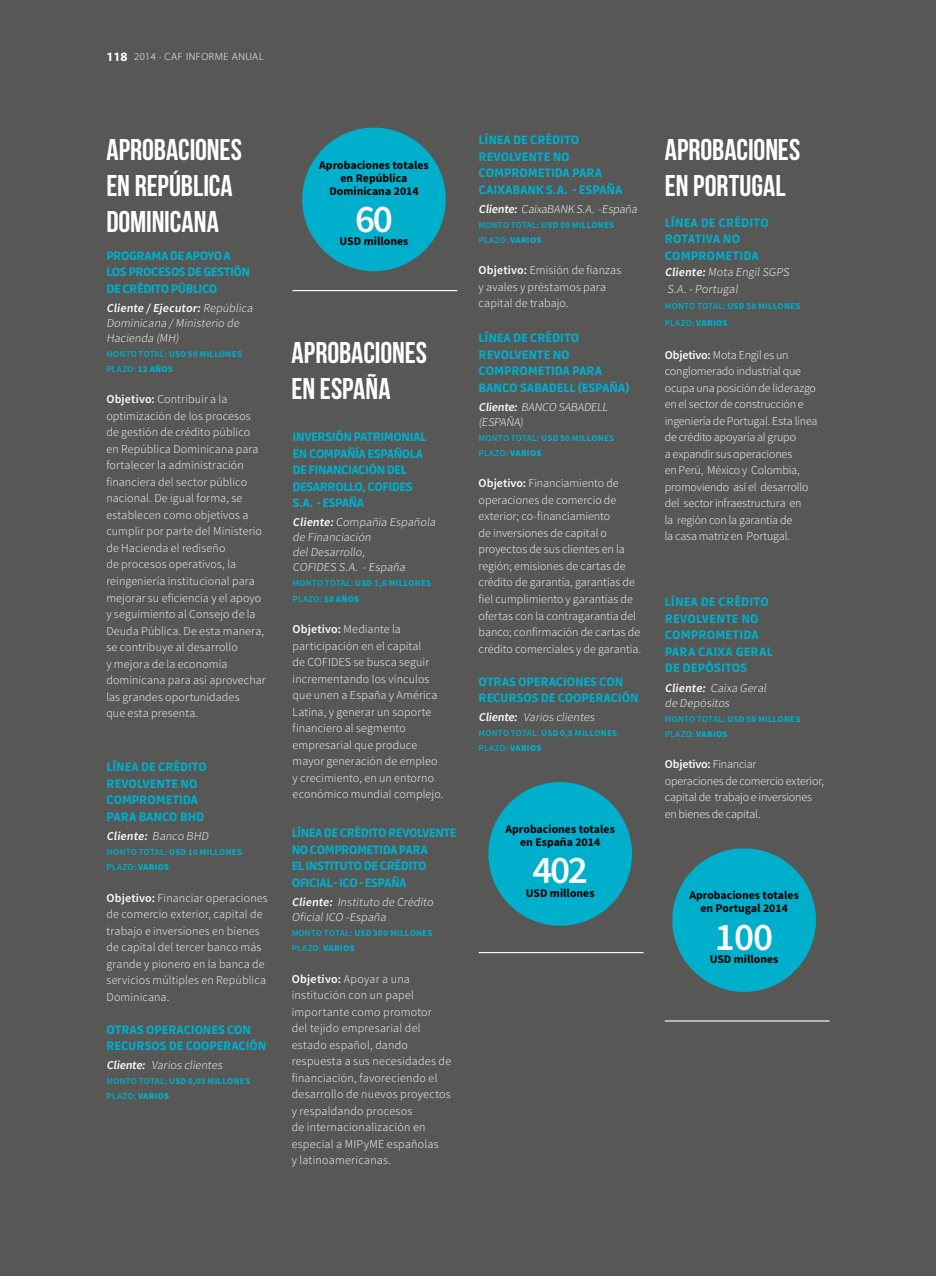
<style>
.page{position:relative;width:936px;height:1276px;background:#fff}
.page>*{position:absolute;margin:0;border:0;box-sizing:border-box;transform-origin:0 0}
.t1{font:600 39.15px "Source Sans Pro";letter-spacing:-.06em;color:#fff}
.t2{font:700 30px/36px "Bebas Neue";letter-spacing:-.005em;color:#fff}
.t3{font:300 12px/16.5px "Source Sans Pro";letter-spacing:.005em;color:#fff}
.t4{font:300 12px/16.5px "Source Sans Pro";letter-spacing:-.015em;color:#fff}
.t5{font:900 12px/16.5px "Ruda";letter-spacing:-.01em;color:#00afcb}
.t6{font:900 12px/16.5px "Ruda";letter-spacing:-.035em;color:#00afcb}
.t7{font:900 12px/16.5px "Ruda";letter-spacing:.02em;color:#00afcb}
.t8{font:900 12px/16.5px "Ruda";letter-spacing:.015em;color:#00afcb}
.t9{font:600 12px "Source Sans Pro";color:#fff}
.t10{font:700 11.7px/13px "Source Sans Pro";color:#000;text-align:center}
.t11{font:300 10.5px "Myriad Pro";letter-spacing:.05em;color:#fff}
.t12{font:600 9px/15px "Source Sans Pro";letter-spacing:.035em;color:#00afcb}
.s1{font-weight:700;font-size:12.75px}
.s2{font-weight:600}
.s3{font-weight:700}
.s4{font-weight:900}
.s5{font-weight:300}
</style>
<div class="page">
<div style="left:0;top:0;width:935px;height:1276px;background:#575756"></div>
<div style="left:302px;top:128px;width:144px;height:143px;background:#00afcb;border-radius:50%"></div>
<hr style="left:292px;top:290px;width:165px;height:1px;background:#fff">
<div style="left:488px;top:782px;width:144px;height:143px;background:#00afcb;border-radius:50%"></div>
<hr style="left:478px;top:952px;width:165px;height:1px;background:#fff">
<div style="left:672px;top:848px;width:143px;height:144px;background:#00afcb;border-radius:50%"></div>
<hr style="left:664px;top:1020px;width:165px;height:1px;background:#fff">
<p class="t11" style="left:106px;top:51px;width:159px"><span class="s1">118</span> 2014 · CAF INFORME ANUAL</p>
<h2 class="t2" style="left:106px;top:131px;width:137px">APROBACIONES<br>EN REPÚBLICA<br>DOMINICANA</h2>
<p class="t6" style="left:106px;top:248px;width:145px">PROGRAMA DE APOYO A<br>LOS PROCESOS DE GESTIÓN<br>DE CRÉDITO PÚBLICO</p>
<p class="t3" style="left:106px;top:300px;width:150px;line-height:15px"><span class="s2">Cliente / Ejecutor:</span>República<br>Dominicana / Ministerio de<br>Hacienda (MH)</p>
<p class="t12" style="left:106px;top:347px;width:137px">MONTO TOTAL: <span class="s3">USD 50 MILLONES<br></span>PLAZO: <span class="s4">12 AÑOS</span></p>
<p class="t3" style="left:106px;top:391px;width:161px"><span class="s2">Objetivo:</span> Contribuir a la optimización de los procesos de gestión de crédito público<br>en República Dominicana para fortalecer la administración financiera del sector público nacional. De igual forma, se establecen como objetivos a cumplir por parte del Ministerio de Hacienda el rediseño<br>de procesos operativos, la reingeniería institucional para mejorar su eficiencia y el apoyo y seguimiento al Consejo de la<br>Deuda Pública. De esta manera, se contribuye al desarrollo<br>y mejora de la economía dominicana para así aprovechar las grandes oportunidades<br>que esta presenta.</p>
<p class="t5" style="left:106px;top:759px;width:102px">LÍNEA DE CRÉDITO<br>REVOLVENTE NO<br>COMPROMETIDA<br>PARA BANCO BHD</p>
<p class="t9" style="left:106px;top:828px;width:105px">Cliente: <span class="s5">Banco BHD</span></p>
<p class="t12" style="left:106px;top:845px;width:137px">MONTO TOTAL: <span class="s3">USD 10 MILLONES<br></span>PLAZO: <span class="s4">VARIOS</span></p>
<p class="t3" style="left:106px;top:889px;width:163px"><span class="s2">Objetivo:</span> Financiar operaciones de comercio exterior, capital de trabajo e inversiones en bienes de capital del tercer banco más grande y pionero en la banca de servicios múltiples en República<br>Dominicana.</p>
<p class="t5" style="left:106px;top:1021px;width:161px">OTRAS OPERACIONES CON<br>RECURSOS DE COOPERACIÓN</p>
<p class="t3" style="left:106px;top:1057px;width:119px"><span class="s2">Cliente:</span> Varios clientes</p>
<p class="t12" style="left:106px;top:1074px;width:145px">MONTO TOTAL: <span class="s3">USD 0,03 MILLONES<br></span>PLAZO: <span class="s4">VARIOS</span></p>
<p class="t10" style="left:319px;top:159px;width:111px">Aprobaciones totales en República<br>Dominicana 2014</p>
<h1 class="t1" style="left:355px;top:194px;width:39px">60</h1>
<p class="t10" style="left:339px;top:235px;width:70px">USD millones</p>
<h2 class="t2" style="left:291px;top:334px;width:137px">APROBACIONES<br>EN ESPAÑA</h2>
<p class="t6" style="left:292px;top:429px;width:135px">INVERSIÓN PATRIMONIAL<br>EN COMPAÑÍA ESPAÑOLA<br>DE FINANCIACIÓN DEL<br>DESARROLLO, COFIDES<br>S.A. - ESPAÑA</p>
<p class="t3" style="left:292px;top:515px;width:146px;line-height:15px"><span class="s2">Cliente:</span>Compañía Española de Financiación delDesarrollo,<br>COFIDES S.A. -España</p>
<p class="t12" style="left:292px;top:576px;width:140px">MONTO TOTAL: <span class="s3">USD 1,6 MILLONES<br></span>PLAZO: <span class="s4">10 AÑOS</span></p>
<p class="t3" style="left:292px;top:621px;width:152px"><span class="s2">Objetivo:</span> Mediante la participación en el capital<br>de COFIDES se busca seguir incrementando los vínculos que unen a España y América<br>Latina, y generar un soporte financiero al segmento empresarial que produce mayor generación de empleo y crecimiento, en un entorno económico mundial complejo.</p>
<p class="t6" style="left:292px;top:825px;width:166px">LÍNEA DE CRÉDITO REVOLVENTE<br>NO COMPROMETIDA PARA<br>EL INSTITUTO DE CRÉDITO<br>OFICIAL - ICO - ESPAÑA</p>
<p class="t3" style="left:292px;top:894px;width:145px;line-height:15px"><span class="s2">Cliente:</span> Instituto de Crédito<br>OficialICO -España</p>
<p class="t12" style="left:292px;top:926px;width:142px">MONTO TOTAL: <span class="s3">USD 300 MILLONES<br></span>PLAZO: <span class="s4">VARIOS</span></p>
<p class="t3" style="left:292px;top:970px;width:161px"><span class="s2">Objetivo:</span> Apoyar a una institución con un papel importante como promotor<br>del tejido empresarial del estado español, dando respuesta a sus necesidades de financiación, favoreciendo el desarrollo de nuevos proyectos y respaldando procesos<br>de internacionalización en especial a MIPyME españolas<br>y latinoamericanas.</p>
<p class="t5" style="left:478px;top:132px;width:145px">LÍNEA DE CRÉDITO<br>REVOLVENTE NO<br>COMPROMETIDA PARA<br>CAIXABANK S.A. - ESPAÑA</p>
<p class="t3" style="left:478px;top:201px;width:162px"><span class="s2">Cliente:</span> CaixaBANK S.A. -España</p>
<p class="t12" style="left:478px;top:218px;width:137px">MONTO TOTAL: <span class="s3">USD 50 MILLONES<br></span>PLAZO: <span class="s4">VARIOS</span></p>
<p class="t3" style="left:478px;top:262px;width:144px"><span class="s2">Objetivo:</span> Emisión de fianzas y avales y préstamos para capital de trabajo.</p>
<p class="t5" style="left:478px;top:330px;width:152px">LÍNEA DE CRÉDITO<br>REVOLVENTE NO<br>COMPROMETIDA PARA<br>BANCO SABADELL (ESPAÑA)</p>
<p class="t3" style="left:478px;top:399px;width:133px;line-height:15px"><span class="s2">Cliente:</span> BANCO SABADELL (ESPAÑA)</p>
<p class="t12" style="left:478px;top:431px;width:137px">MONTO TOTAL: <span class="s3">USD 50 MILLONES<br></span>PLAZO: <span class="s4">VARIOS</span></p>
<p class="t3" style="left:478px;top:475px;width:164px"><span class="s2">Objetivo:</span> Financiamiento de operaciones de comercio de exterior; co-financiamiento<br>de inversiones de capital o proyectos de sus clientes en la región; emisiones de cartas de crédito de garantía, garantías de fiel cumplimiento y garantías de ofertas con la contragarantía del banco; confirmación de cartas de crédito comerciales y de garantía.</p>
<p class="t5" style="left:478px;top:673px;width:161px">OTRAS OPERACIONES CON<br>RECURSOS DE COOPERACIÓN</p>
<p class="t3" style="left:478px;top:709px;width:119px"><span class="s2">Cliente:</span> Varios clientes</p>
<p class="t12" style="left:478px;top:726px;width:140px">MONTO TOTAL: <span class="s3">USD 0,5 MILLONES<br></span>PLAZO: <span class="s4">VARIOS</span></p>
<p class="t10" style="left:505px;top:823px;width:111px">Aprobaciones totales en España 2014</p>
<h1 class="t1" style="left:532px;top:845px;width:57px">402</h1>
<p class="t10" style="left:525px;top:886px;width:70px">USD millones</p>
<h2 class="t2" style="left:664px;top:132px;width:137px">APROBACIONES<br>EN PORTUGAL</h2>
<p class="t8" style="left:664px;top:215px;width:106px">LÍNEA DE CRÉDITO<br>ROTATIVA NO<br>COMPROMETIDA</p>
<p class="t3" style="left:664px;top:264px;width:128px"><span class="s2">Cliente:</span>Mota EngilSGPS<br>S.A.-Portugal</p>
<p class="t12" style="left:664px;top:298px;width:137px;line-height:16.5px">MONTO TOTAL: <span class="s3">USD 50 MILLONES<br></span>PLAZO: <span class="s4">VARIOS</span></p>
<p class="t4" style="left:664px;top:346px;width:154px"><span class="s2">Objetivo:</span> Mota Engil es un conglomerado industrial que ocupa una posición de liderazgo en el sector de construcción e ingeniería de Portugal. Esta línea de crédito apoyaría al grupo<br>a expandir sus operaciones<br>en Perú, México y Colombia, promoviendo así el desarrollo del sector infraestructura en<br>la región con la garantía de<br>la casa matriz en Portugal.</p>
<p class="t7" style="left:664px;top:594px;width:109px">LÍNEA DE CRÉDITO<br>REVOLVENTE NO<br>COMPROMETIDA<br>PARA CAIXA GERAL<br>DE DEPÓSITOS</p>
<p class="t3" style="left:664px;top:680px;width:105px;line-height:15px"><span class="s2">Cliente:</span> Caixa Geral de Depósitos</p>
<p class="t12" style="left:664px;top:711px;width:137px">MONTO TOTAL: <span class="s3">USD 50 MILLONES<br></span>PLAZO: <span class="s4">VARIOS</span></p>
<p class="t4" style="left:664px;top:756px;width:161px"><span class="s2">Objetivo:</span> Financiar<br>operaciones de comercio exterior, capital de trabajo e inversiones en bienes de capital.</p>
<p class="t10" style="left:689px;top:889px;width:111px">Aprobaciones totales en Portugal 2014</p>
<h1 class="t1" style="left:715px;top:912px;width:60px">100</h1>
<p class="t10" style="left:709px;top:952px;width:70px">USD millones</p>
</div>
